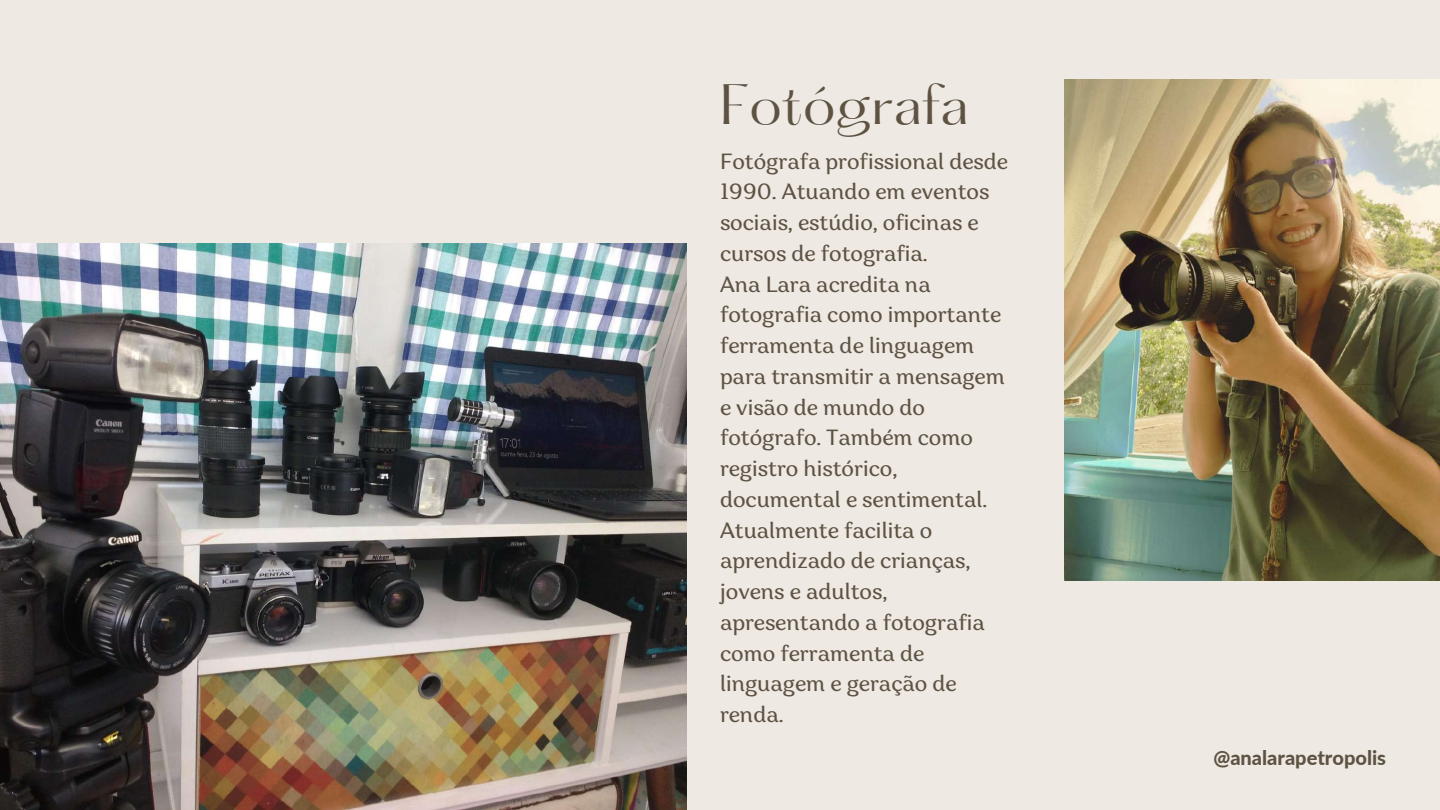
<style>
.page{position:relative;width:1440px;height:810px;background:#efe9e4}
.page>*{position:absolute;margin:0;border:0;box-sizing:border-box;transform-origin:0 0}
.t1{font:49.7px "Hatton";color:#5e5343}
.t2{font:22px/30.8px "Garbata";color:#5e5343}
.t3{font:800 20px "Lato";color:#5e5343}
</style>
<div class="page">
<img style="left:0;top:244px;width:687px;height:566px">
<img style="left:1064px;top:80px;width:376px;height:500px">
<h1 class="t1" style="left:720px;top:82px;width:250px">Fotógrafa</h1>
<p class="t2" style="left:720px;top:148px;width:290px">Fotógrafa profissional desde<br>1990. Atuando em eventos sociais, estúdio, oficinas e cursos de fotografia.<br>Ana Lara acredita na fotografia como importante ferramenta de linguagem para transmitir a mensagem e visão de mundo do fotógrafo. Também como registro histórico, documental e sentimental.<br>Atualmente facilita o aprendizado de crianças, jovens e adultos, apresentando a fotografia como ferramenta de linguagem e geração de renda.</p>
<p class="t3" style="left:1213px;top:745px;width:174px">@analarapetropolis</p>
</div>
